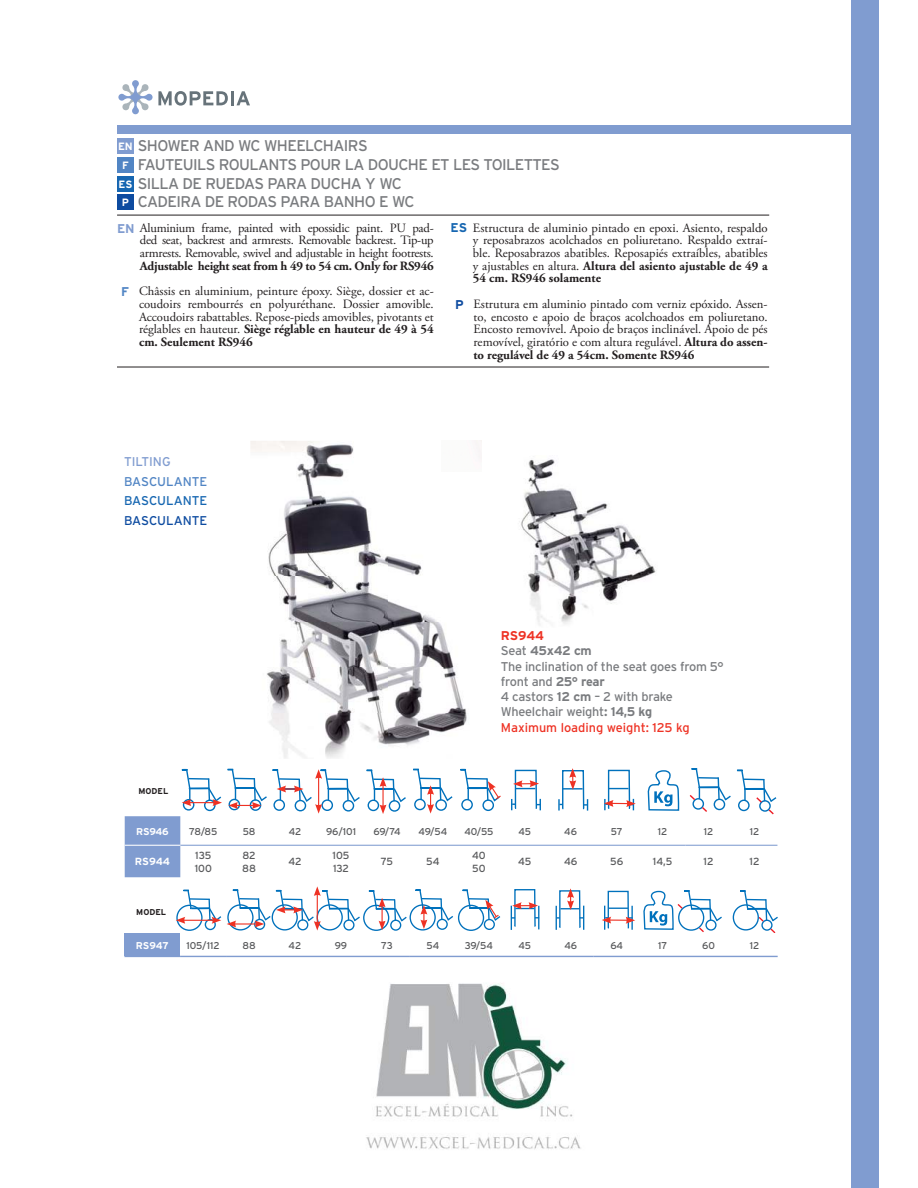
<style>
.page{position:relative;width:918px;height:1188px;background:#fff}
.page>*{position:absolute;margin:0;border:0;box-sizing:border-box;transform-origin:0 0}
.t1{font:15.6px/18.6px "Interstate";letter-spacing:-.04em;color:#7a7c7f}
.t2{font:12.75px/12.8px "Adobe Garamond Pro";color:#231f20;text-align:justify}
.t3{font:12.75px/15.3px "Interstate";letter-spacing:-.02em;color:#7a7c7f}
.t4{font:700 12.75px "Adobe Garamond Pro";letter-spacing:-.02em;color:#231f20}
.t5{font:12.75px "Interstate";color:#5185c4}
.t6{font:12.75px "Interstate";color:#1666b1}
.t7{font:12.75px "Interstate";color:#0d4ba0}
.t8{font:12.75px "Interstate";color:#809cd0}
.t9{font:700 12.75px "Interstate";color:#1666b1}
.t10{font:700 12.75px "Interstate";color:#5185c4}
.t11{font:700 12.75px "Interstate";color:#0d4ba0}
.t12{font:700 10.65px/18.6px "Interstate";color:#fff;text-align:center}
.t13{font:10.35px/12.5px "Interstate";color:#58595b}
.t14{font:700 10.35px "Interstate";color:#fff}
.t15{font:9.9px "Interstate";color:#58595b}
.t16{font:700 9.9px "Interstate";letter-spacing:-.02em;color:#fff}
.t17{font:700 8.55px "Interstate";color:#231f20}
.t18{font:700 8.4px "Interstate";color:#231f20}
.s1{font-family:"Interstate";font-weight:700;color:#809cd0}
.s2{font-weight:700}
.s3{font-weight:700;color:#ee3224}
.s4{color:#ee3224}
</style>
<div class="page">
<div style="left:852px;top:0;width:27px;height:1188px;background:#809cd0"></div>
<hr style="left:231px;top:91px;width:3px;height:14px;background:#67737a">
<svg style="left:237px;top:91px;width:13px;height:14px"></svg>
<svg style="left:118px;top:80px;width:110px;height:34px"></svg>
<div style="left:117px;top:126px;width:734px;height:8px;background:#809cd0"></div>
<div style="left:117px;top:138px;width:17px;height:16px;background:#809cd0"></div>
<div style="left:117px;top:157px;width:17px;height:16px;background:#5185c4"></div>
<div style="left:117px;top:176px;width:17px;height:16px;background:#1666b1"></div>
<div style="left:117px;top:194px;width:17px;height:16px;background:#0d4ba0"></div>
<hr style="left:117px;top:215px;width:652px;height:1px;background:#231f20">
<hr style="left:117px;top:367px;width:652px;height:1px;background:#231f20">
<svg style="left:125px;top:768px;width:653px;height:109px"></svg>
<div style="left:124px;top:933px;width:56px;height:23px;background:#809cd0"></div>
<hr style="left:180px;top:956px;width:46px;height:1px;background:#809cd0">
<hr style="left:226px;top:956px;width:184px;height:1px;background:#809cd0">
<hr style="left:410px;top:956px;width:184px;height:1px;background:#809cd0">
<hr style="left:594px;top:956px;width:184px;height:1px;background:#809cd0">
<hr style="left:124px;top:956px;width:56px;height:1px;background:#809cd0">
<div style="left:390px;top:920px;width:11px;height:11px;border:1px solid #0071bc;border-radius:50%"></div>
<div style="left:437px;top:919px;width:11px;height:11px;border:1px solid #0071bc;border-radius:50%"></div>
<div style="left:484px;top:919px;width:11px;height:11px;border:1px solid #0071bc;border-radius:50%"></div>
<svg style="left:643px;top:890px;width:79px;height:42px"></svg>
<svg style="left:739px;top:890px;width:39px;height:43px"></svg>
<div style="left:363px;top:905px;width:26px;height:26px;border:1px solid #0071bc;border-radius:50%"></div>
<div style="left:410px;top:904px;width:26px;height:27px;border:1px solid #0071bc;border-radius:50%"></div>
<div style="left:678px;top:905px;width:26px;height:26px;border:1px solid #0071bc;border-radius:50%"></div>
<div style="left:733px;top:904px;width:26px;height:27px;border:1px solid #0071bc;border-radius:50%"></div>
<div style="left:458px;top:905px;width:26px;height:26px;border:1px solid #0071bc;border-radius:50%"></div>
<svg style="left:602px;top:890px;width:33px;height:40px"></svg>
<svg style="left:461px;top:889px;width:40px;height:33px"></svg>
<svg style="left:511px;top:889px;width:28px;height:41px"></svg>
<svg style="left:556px;top:888px;width:28px;height:42px"></svg>
<svg style="left:414px;top:889px;width:39px;height:40px"></svg>
<svg style="left:368px;top:890px;width:39px;height:40px"></svg>
<svg style="left:176px;top:886px;width:184px;height:45px"></svg>
<img style="left:267px;top:447px;width:200px;height:311px">
<img style="left:442px;top:441px;width:39px;height:30px">
<img style="left:250px;top:441px;width:102px;height:23px">
<img style="left:519px;top:459px;width:137px;height:166px">
<img style="left:366px;top:983px;width:215px;height:167px">
<p class="t1" style="left:138px;top:138px;width:423px">SHOWER AND WC WHEELCHAIRS<br>FAUTEUILS ROULANTS POUR LA DOUCHE ET LES TOILETTES SILLA DE RUEDAS PARA DUCHA Y WC<br>CADEIRA DE RODAS PARA BANHO E WC</p>
<p class="t12" style="left:118px;top:137px;width:16px">EN<br>F<br>ES<br>P</p>
<p class="t2" style="left:140px;top:222px;width:295px;text-indent:-23px"><span class="s1">EN</span> Aluminium frame, painted with epossidic paint. PU pad&shy;ded seat, backrest and armrests. Removable backrest. Tip-up armrests. Removable, swivel and adjustable in height footrests.</p>
<p class="t4" style="left:140px;top:261px;width:295px">Adjustable height seat from h 49 to 54 cm. Only for RS946</p>
<p class="t2" style="left:139px;top:286px;width:296px">Châssis en aluminium, peinture époxy. Siège, dossier et ac&shy;coudoirs rembourrés en polyuréthane. Dossier amovible.<br>Accoudoirs rabattables. Repose-pieds amovibles, pivotants et réglables en hauteur. <span class="s2">Siège réglable en hauteur de 49 à 54 cm. Seulement RS946</span></p>
<p class="t2" style="left:473px;top:222px;width:296px">Estructura de aluminio pintado en epoxi. Asiento, respaldo y reposabrazos acolchados en poliuretano. Respaldo extraí&shy;ble. Reposabrazos abatibles. Reposapiés extraíbles, abatibles y ajustables en altura. <span class="s2">Altura del asiento ajustable de 49 a 54 cm. RS946 solamente</span></p>
<p class="t2" style="left:474px;top:298px;width:296px">Estrutura em aluminio pintado com verniz epóxido. Assen&shy;to, encosto e apoio de braços acolchoados em poliuretano.<br>Encosto removível. Apoio de braços inclinável. Apoio de pés removível, giratório e com altura regulável. <span class="s2">Altura do assen&shy;to regulável de 49 a 54cm. Somente RS946</span></p>
<p class="t9" style="left:451px;top:220px;width:18px">ES</p>
<p class="t10" style="left:121px;top:284px;width:9px">F</p>
<p class="t11" style="left:455px;top:298px;width:10px">P</p>
<p class="t8" style="left:124px;top:457px;width:48px">TILTING</p>
<p class="t5" style="left:124px;top:477px;width:85px">BASCULANTE</p>
<p class="t6" style="left:124px;top:496px;width:85px">BASCULANTE</p>
<p class="t7" style="left:124px;top:516px;width:85px">BASCULANTE</p>
<p class="t18" style="left:139px;top:786px;width:31px">MODEL</p>
<p class="t3" style="left:501px;top:629px;width:224px"><span class="s3">RS944<br></span>Seat <span class="s2">45x42 cm<br></span>The inclination of the seat goes from 5° front and <span class="s2">25° rear<br></span>4 castors <span class="s2">12 cm</span> – 2 with brake<br>Wheelchair weight<span class="s2">: 14,5 kg<br></span><span class="s4">Maximum loading weight: 125 kg</span></p>
<p class="t16" style="left:136px;top:826px;width:34px">RS946</p>
<p class="t15" style="left:189px;top:828px;width:30px">78/85</p>
<p class="t15" style="left:243px;top:828px;width:14px">58</p>
<p class="t15" style="left:289px;top:828px;width:14px">42</p>
<p class="t15" style="left:326px;top:828px;width:31px">96/101</p>
<p class="t15" style="left:373px;top:828px;width:29px">69/74</p>
<p class="t15" style="left:419px;top:828px;width:30px">49/54</p>
<p class="t15" style="left:464px;top:828px;width:31px">40/55</p>
<p class="t15" style="left:518px;top:828px;width:14px">45</p>
<p class="t15" style="left:564px;top:828px;width:14px">46</p>
<p class="t15" style="left:611px;top:828px;width:13px">57</p>
<p class="t15" style="left:658px;top:828px;width:11px">12</p>
<p class="t15" style="left:704px;top:828px;width:11px">12</p>
<p class="t15" style="left:750px;top:828px;width:11px">12</p>
<p class="t14" style="left:135px;top:856px;width:37px">RS944</p>
<p class="t13" style="left:195px;top:850px;width:19px">135<br>100</p>
<p class="t13" style="left:242px;top:850px;width:15px">82<br>88</p>
<p class="t13" style="left:289px;top:856px;width:15px">42</p>
<p class="t13" style="left:333px;top:850px;width:18px">105<br>132</p>
<p class="t13" style="left:381px;top:856px;width:14px">75</p>
<p class="t13" style="left:426px;top:856px;width:15px">54</p>
<p class="t13" style="left:472px;top:850px;width:15px">40<br>50</p>
<p class="t13" style="left:518px;top:856px;width:15px">45</p>
<p class="t13" style="left:564px;top:856px;width:15px">46</p>
<p class="t13" style="left:610px;top:856px;width:15px">56</p>
<p class="t13" style="left:653px;top:856px;width:21px">14,5</p>
<p class="t13" style="left:704px;top:856px;width:12px">12</p>
<p class="t13" style="left:749px;top:856px;width:12px">12</p>
<p class="t17" style="left:136px;top:907px;width:31px">MODEL</p>
<p class="t16" style="left:136px;top:940px;width:34px">RS947</p>
<p class="t15" style="left:186px;top:942px;width:35px">105/112</p>
<p class="t15" style="left:242px;top:942px;width:15px">88</p>
<p class="t15" style="left:289px;top:942px;width:14px">42</p>
<p class="t15" style="left:335px;top:942px;width:14px">99</p>
<p class="t15" style="left:381px;top:942px;width:13px">73</p>
<p class="t15" style="left:426px;top:942px;width:14px">54</p>
<p class="t15" style="left:465px;top:942px;width:30px">39/54</p>
<p class="t15" style="left:518px;top:942px;width:14px">45</p>
<p class="t15" style="left:564px;top:942px;width:14px">46</p>
<p class="t15" style="left:610px;top:942px;width:14px">64</p>
<p class="t15" style="left:658px;top:942px;width:11px">17</p>
<p class="t15" style="left:702px;top:942px;width:14px">60</p>
<p class="t15" style="left:750px;top:942px;width:11px">12</p>
</div>
